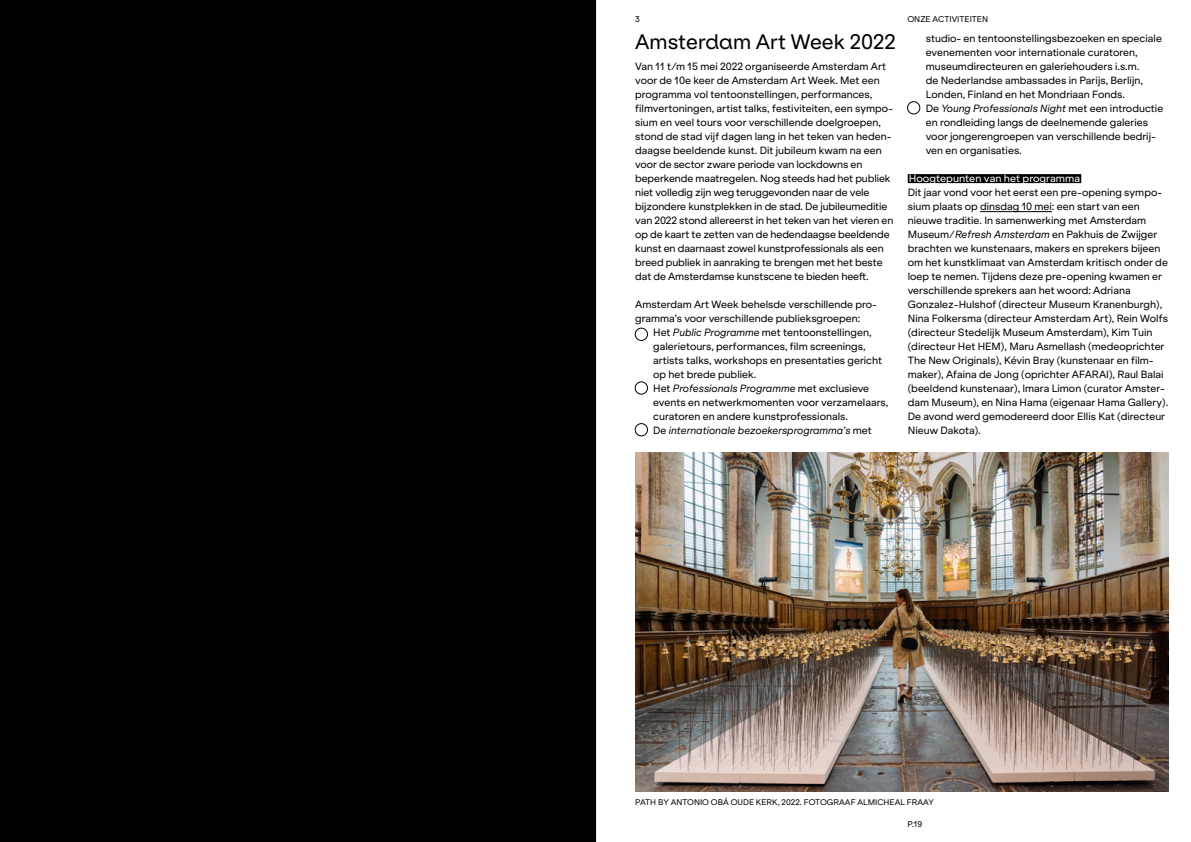
<style>
.page{position:relative;width:1191px;height:842px;background:#fff}
.page>*{position:absolute;margin:0;border:0;box-sizing:border-box;transform-origin:0 0}
.t1{font:20px "Klarheit Kurrent";color:#000}
.t2{font:10px/14px "ES Klarheit Grotesk";color:#000}
.t3{font:italic 10px "ES Klarheit Grotesk";color:#000}
.t4{font:10px "ES Klarheit Grotesk";color:#fff}
.t5{font:8px "Klarheit Kurrent";color:#000}
.t6{font:7.8px "ES Klarheit Grotesk";color:#000}
.s1{font-style:italic}
.s2{font-style:normal}
</style>
<div class="page">
<div style="left:907px;top:174px;width:174px;height:9px;background:#000"></div>
<hr style="left:980px;top:211px;width:72px;height:1px;background:#000">
<div style="left:0;top:0;width:595px;height:842px;background:#000"></div>
<div style="left:635px;top:382px;width:12px;height:12px;border:1px solid #000;border-radius:50%"></div>
<div style="left:635px;top:423px;width:12px;height:13px;border:1px solid #000;border-radius:50%"></div>
<div style="left:635px;top:328px;width:12px;height:13px;border:1px solid #000;border-radius:50%"></div>
<div style="left:907px;top:101px;width:13px;height:13px;border:1px solid #000;border-radius:50%"></div>
<img style="left:635px;top:452px;width:533px;height:339px">
<svg style="left:596px;top:0;width:1px;height:842px"></svg>
<hr style="left:595px;top:0;width:1px;height:842px;background:#000">
<p class="t5" style="left:635px;top:12px;width:6px">3</p>
<p class="t5" style="left:907px;top:12px;width:82px">ONZE ACTIVITEITEN</p>
<h1 class="t1" style="left:635px;top:25px;width:262px">Amsterdam Art Week 2022</h1>
<p class="t2" style="left:635px;top:59px;width:260px">Van 11 t/m 15 mei 2022 organiseerde Amsterdam Art voor de 10e keer de Amsterdam Art Week. Met een programma vol tentoonstellingen, performances, filmvertoningen, artist talks, festiviteiten, een sympo&shy;sium en veel tours voor verschillende doelgroepen, stond de stad vijf dagen lang in het teken van heden&shy;daagse beeldende kunst. Dit jubileum kwam na een voor de sector zware periode van lockdowns en beperkende maatregelen. Nog steeds had het publiek niet volledig zijn weg teruggevonden naar de vele bijzondere kunstplekken in de stad. De jubileumeditie van 2022 stond allereerst in het teken van het vieren en op de kaart te zetten van de hedendaagse beeldende kunst en daarnaast zowel kunstprofessionals als een breed publiek in aanraking te brengen met het beste dat de Amsterdamse kunstscene te bieden heeft.</p>
<p class="t2" style="left:635px;top:297px;width:243px">Amsterdam Art Week behelsde verschillende pro&shy;gramma’s voor verschillende publieksgroepen:</p>
<p class="t2" style="left:653px;top:325px;width:230px;text-indent:-18px">• Het <span class="s1">Public Programme</span> met tentoonstellingen, galerietours, performances, film screenings, artists talks, workshops en presentaties gericht op het brede publiek.</p>
<p class="t2" style="left:653px;top:381px;width:237px;text-indent:-18px">• Het <span class="s1">Professionals Programme</span> met exclusieve events en netwerkmomenten voor verzamelaars, curatoren en andere kunstprofessionals.</p>
<p class="t3" style="left:635px;top:422px;width:238px"><span class="s2">• De</span> internationale bezoekersprogramma’s <span class="s2">met</span></p>
<p class="t2" style="left:925px;top:31px;width:238px">studio- en tentoonstellingsbezoeken en speciale evenementen voor internationale curatoren, museumdirecteuren en galeriehouders i.s.m.<br>de Nederlandse ambassades in Parijs, Berlijn, Londen, Finland en het Mondriaan Fonds.</p>
<p class="t2" style="left:925px;top:101px;width:239px;text-indent:-18px">• De <span class="s1">Young Professionals Night</span> met een introductie en rondleiding langs de deelnemende galeries voor jongerengroepen van verschillende bedrij&shy;ven en organisaties.</p>
<p class="t4" style="left:909px;top:170px;width:173px">Hoogtepunten van het programma</p>
<p class="t2" style="left:907px;top:185px;width:262px">Dit jaar vond voor het eerst een pre-opening sympo&shy;sium plaats op dinsdag 10 mei: een start van een nieuwe traditie. In samenwerking met Amsterdam Museum/<span class="s1">Refresh Amsterdam</span> en Pakhuis de Zwijger brachten we kunstenaars, makers en sprekers bijeen om het kunstklimaat van Amsterdam kritisch onder de loep te nemen. Tijdens deze pre-opening kwamen er verschillende sprekers aan het woord: Adriana Gonzalez-Hulshof (directeur Museum Kranenburgh), Nina Folkersma (directeur Amsterdam Art), Rein Wolfs (directeur Stedelijk Museum Amsterdam), Kim Tuin (directeur Het HEM), Maru Asmellash (medeoprichter The New Originals), Kévin Bray (kunstenaar en film&shy;maker), Afaina de Jong (oprichter AFARAI), Raul Balai (beeldend kunstenaar), Imara Limon (curator Amster&shy;dam Museum), en Nina Hama (eigenaar Hama Gallery).<br>De avond werd gemodereerd door Ellis Kat (directeur Nieuw Dakota).</p>
<p class="t6" style="left:635px;top:796px;width:300px">PATH BY ANTONIO OBÁ OUDE KERK, 2022. FOTOGRAAF ALMICHEAL FRAAY</p>
<p class="t5" style="left:907px;top:817px;width:16px">P.19</p>
</div>
